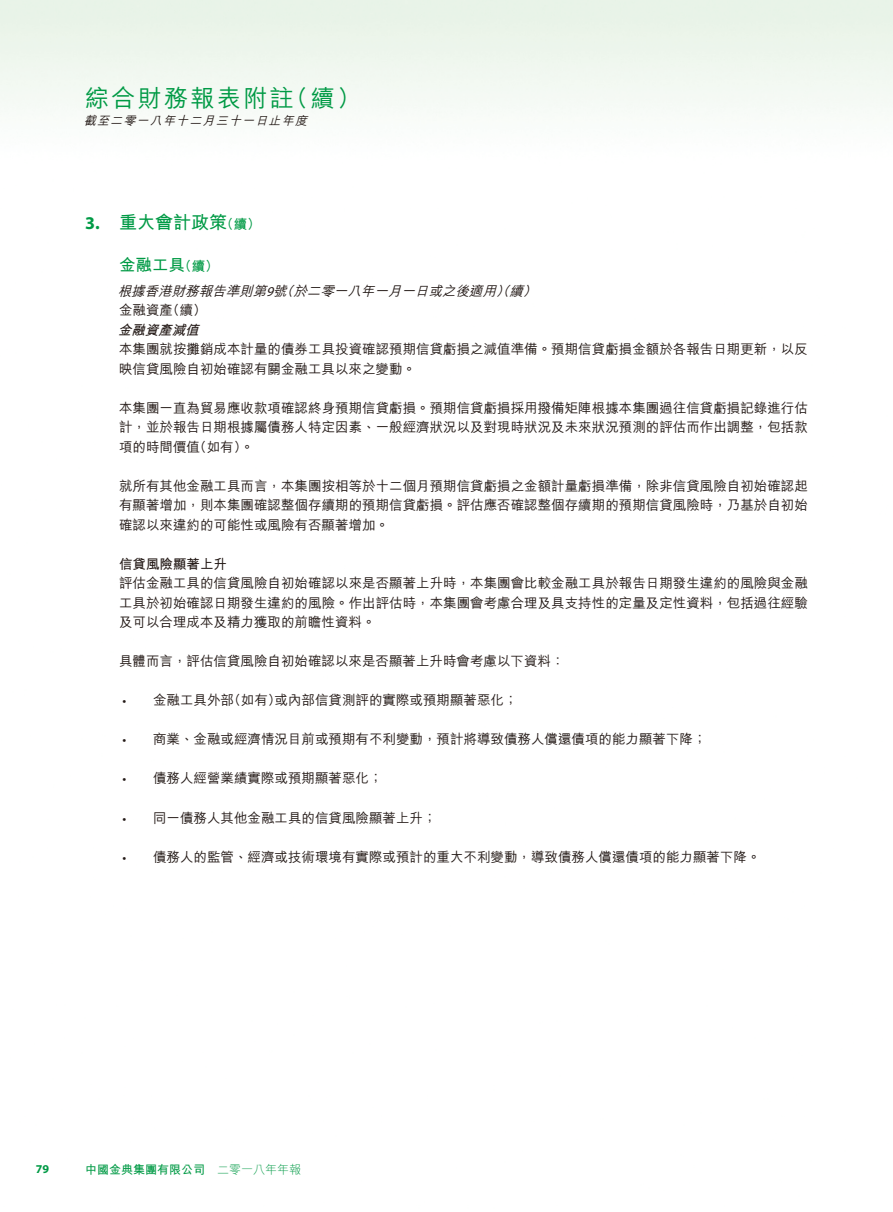
<style>
.page{position:relative;width:893px;height:1212px;background:#fff}
.page>*{position:absolute;margin:0;border:0;box-sizing:border-box;transform-origin:0 0}
.t1{font:500 24px "M Hei HK";letter-spacing:.1em;color:#009a45}
.t2{font:700 18px "M Hei HK";color:#009a45}
.t3{font:700 18px "Myriad Pro";color:#009a45}
.t4{font:700 16.5px "M Hei HK";color:#009a45}
.t5{font:500 13.5px/19.5px "M Hei HK";color:#231916;text-align:justify}
.t6{font:italic 500 13.5px "M Hei HK";color:#231916}
.t7{font:700 13.5px "M Hei HK";color:#231916}
.t8{font:700 13.5px "M Hei HK";color:#009a45}
.t9{font:italic 700 13.5px "M Hei HK";color:#231916}
.t10{font:13.5px "Myriad Pro";color:#231916}
.t11{font:italic 500 12px "M Hei HK";color:#231916}
.t12{font:700 12px "M Hei HK";color:#009a45}
.t13{font:300 12px "M Hei HK";color:#009a45}
.t14{font:700 12px "Myriad Pro";color:#009a45}
.s1{font-family:"Myriad Pro";font-weight:400}
</style>
<div class="page">
<h1 class="t1" style="left:85px;top:81px;width:210px">綜合財務報表附註</h1>
<h1 class="t1" style="left:284px;top:81px;width:78px">（續(</h1>
<p class="t11" style="left:84px;top:112px;width:229px">截至二零一八年十二月三十一日止年度</p>
<h2 class="t3" style="left:85px;top:211px;width:16px">3.</h2>
<h2 class="t2" style="left:119px;top:209px;width:109px">重大會計政策</h2>
<p class="t8" style="left:220px;top:214px;width:42px">（續(</p>
<p class="t4" style="left:119px;top:253px;width:67px">金融工具</p>
<p class="t8" style="left:178px;top:256px;width:42px">（續(</p>
<p class="t6" style="left:118px;top:281px;width:155px">根據香港財務報告準則第</p>
<p class="t5" style="left:166px;top:300px;width:42px">（續(</p>
<p class="t6" style="left:293px;top:281px;width:209px">於二零一八年一月一日或之後適用</p>
<p class="t6" style="left:266px;top:281px;width:33px">（號<span class="s1">9</span></p>
<p class="t6" style="left:496px;top:281px;width:20px">）（</p>
<p class="t6" style="left:523px;top:281px;width:20px">(</p>
<p class="t6" style="left:509px;top:281px;width:20px">續</p>
<p class="t5" style="left:119px;top:300px;width:55px">金融資產</p>
<p class="t9" style="left:118px;top:320px;width:87px">金融資產減值</p>
<p class="t5" style="left:119px;top:339px;width:690px">本集團就按攤銷成本計量的債券工具投資確認預期信貸虧損之減值準備。預期信貸虧損金額於各報告日期更新，以反映信貸風險自初始確認有關金融工具以來之變動。</p>
<p class="t5" style="left:119px;top:397px;width:690px">本集團一直為貿易應收款項確認終身預期信貸虧損。預期信貸虧損採用撥備矩陣根據本集團過往信貸虧損記錄進行估</p>
<p class="t5" style="left:119px;top:417px;width:690px">計，並於報告日期根據屬債務人特定因素、一般經濟狀況以及對現時狀況及未來狀況預測的評估而作出調整，包括款</p>
<p class="t5" style="left:193px;top:436px;width:62px">（如有。(</p>
<p class="t5" style="left:119px;top:436px;width:82px">項的時間價值</p>
<p class="t5" style="left:119px;top:475px;width:690px">就所有其他金融工具而言，本集團按相等於十二個月預期信貸虧損之金額計量虧損準備，除非信貸風險自初始確認起有顯著增加，則本集團確認整個存續期的預期信貸虧損。評估應否確認整個存續期的預期信貸風險時，乃基於自初始確認以來違約的可能性或風險有否顯著增加。</p>
<p class="t7" style="left:119px;top:554px;width:109px">信貸風險顯著上升</p>
<p class="t5" style="left:119px;top:573px;width:690px">評估金融工具的信貸風險自初始確認以來是否顯著上升時，本集團會比較金融工具於報告日期發生違約的風險與金融工具於初始確認日期發生違約的風險。作出評估時，本集團會考慮合理及具支持性的定量及定性資料，包括過往經驗及可以合理成本及精力獲取的前瞻性資料。</p>
<p class="t5" style="left:119px;top:650px;width:447px">具體而言，評估信貸風險自初始確認以來是否顯著上升時會考慮以下資料：</p>
<p class="t5" style="left:275px;top:689px;width:244px">或內部信貸測評的實際或預期顯著惡化;</p>
<p class="t5" style="left:153px;top:689px;width:83px">金融工具外部</p>
<p class="t5" style="left:227px;top:689px;width:55px">（如有）</p>
<p class="t10" style="left:122px;top:693px;width:5px">•</p>
<p class="t10" style="left:122px;top:732px;width:5px">•</p>
<p class="t10" style="left:122px;top:771px;width:5px">•</p>
<p class="t10" style="left:122px;top:810px;width:5px">•</p>
<p class="t10" style="left:122px;top:849px;width:5px">•</p>
<p class="t5" style="left:153px;top:728px;width:555px">商業、金融或經濟情況目前或預期有不利變動，預計將導致債務人償還債項的能力顯著下降;</p>
<p class="t5" style="left:153px;top:768px;width:231px">債務人經營業績實際或預期顯著惡化;</p>
<p class="t5" style="left:153px;top:807px;width:285px">同一債務人其他金融工具的信貸風險顯著上升;</p>
<p class="t5" style="left:153px;top:846px;width:609px">債務人的監管、經濟或技術環境有實際或預計的重大不利變動，導致債務人償還債項的能力顯著下降。</p>
<p class="t14" style="left:36px;top:1161px;width:15px">79</p>
<p class="t12" style="left:85px;top:1160px;width:121px">中國金典集團有限公司</p>
<p class="t13" style="left:217px;top:1163px;width:85px">二零一八年年報</p>
</div>
